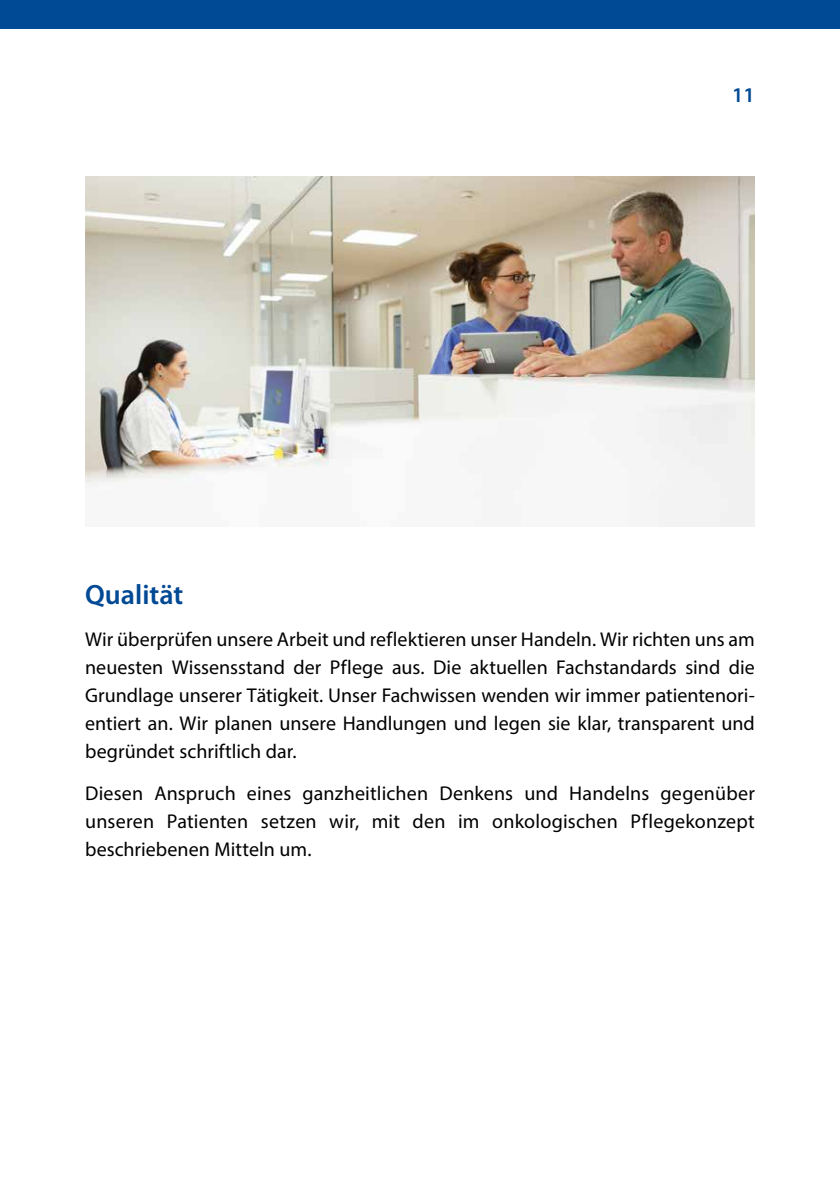
<style>
.page{position:relative;width:840px;height:1191px;background:#fff}
.page>*{position:absolute;margin:0;border:0;box-sizing:border-box;transform-origin:0 0}
.t1{font:600 28px "Myriad Pro";color:#004994}
.t2{font:600 21px "Myriad Pro";color:#004994}
.t3{font:20px/28px "Myriad Pro";color:#000;text-align:justify}
</style>
<div class="page">
<img style="left:85px;top:176px;width:669px;height:350px">
<div style="left:0;top:0;width:839px;height:28px;background:#004994"></div>
<p class="t2" style="left:732px;top:83px;width:24px">11</p>
<h1 class="t1" style="left:85px;top:579px;width:100px">Qualität</h1>
<p class="t3" style="left:85px;top:625px;width:671px">Wir überprüfen unsere Arbeit und reflektieren unser Handeln. Wir richten uns am neuesten Wissensstand der Pflege aus. Die aktuellen Fachstandards sind die Grundlage unserer Tätigkeit. Unser Fachwissen wenden wir immer patientenori&shy;entiert an. Wir planen unsere Handlungen und legen sie klar, transparent und begründet schriftlich dar.</p>
<p class="t3" style="left:85px;top:779px;width:670px">Diesen Anspruch eines ganzheitlichen Denkens und Handelns gegenüber unseren Patienten setzen wir, mit den im onkologischen Pflegekonzept beschriebenen Mitteln um.</p>
</div>
